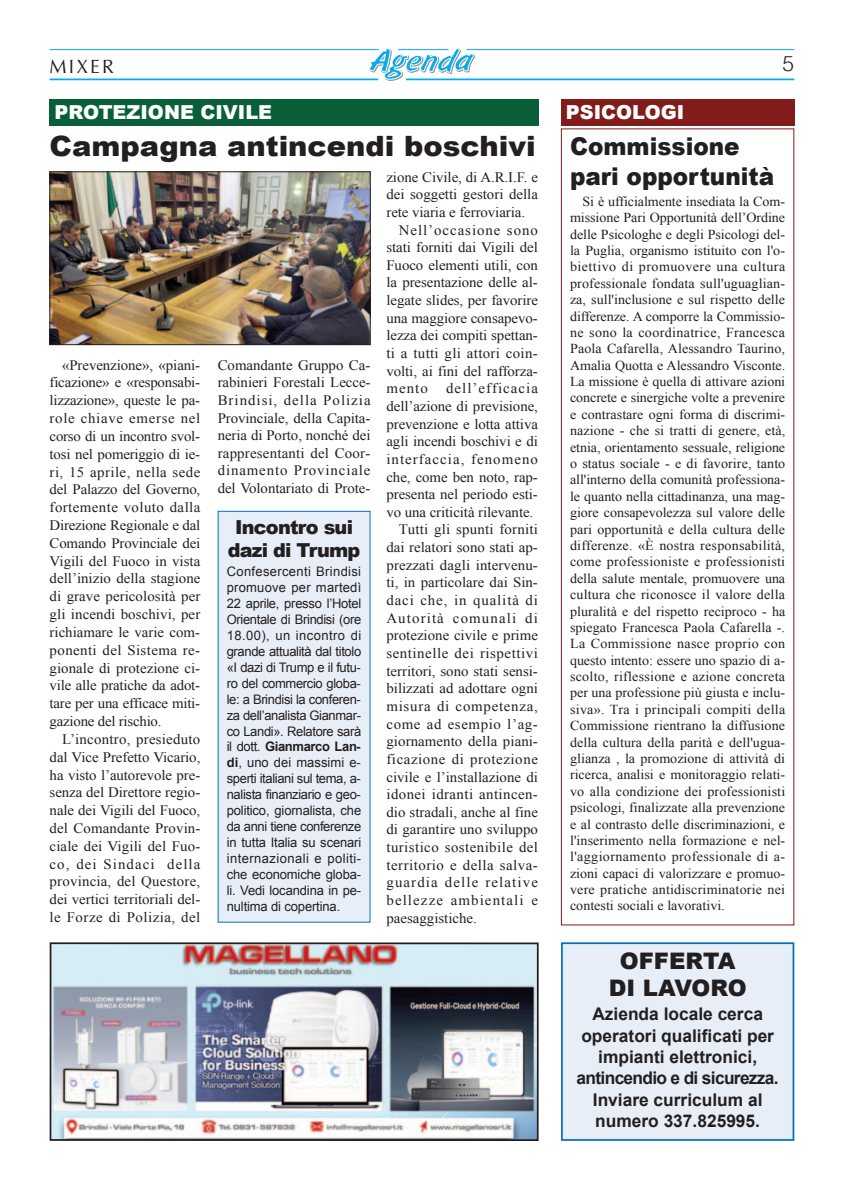
<style>
.page{position:relative;width:844px;height:1191px;background:#fff}
.page>*{position:absolute;margin:0;border:0;box-sizing:border-box;transform-origin:0 0}
.t1{font:900 28px "Arial";color:#231f20}
.t2{font:900 24.5px/29.4px "Arial";color:#231f20;scale:.94 1}
.t3{font:900 22.75px/27.7px "Arial";color:#231f20;text-align:center}
.t4{font:300 21px "Helvetica";color:#231f20}
.t5{font:900 19.25px "Arial";color:#fff}
.t6{font:900 19.25px/23.3px "Arial";letter-spacing:-.04em;color:#231f20;text-align:center}
.t7{font:19.25px "Optima";letter-spacing:.11em;color:#231f20}
.t8{font:700 17.5px/21.3px "Arial";color:#231f20;text-align:center}
.t9{font:14.35px/17.8px "Times New Roman";color:#231f20;text-align:justify}
.t10{font:14.35px "Times New Roman";letter-spacing:.075em;color:#231f20}
.t11{font:14.35px "Times New Roman";letter-spacing:.035em;color:#231f20}
.t12{font:14.35px "Times New Roman";letter-spacing:.03em;color:#231f20}
.t13{font:14.35px "Times New Roman";letter-spacing:.07em;color:#231f20}
.t14{font:14.35px "Times New Roman";letter-spacing:.025em;color:#231f20}
.t15{font:14.35px "Times New Roman";letter-spacing:.04em;color:#231f20}
.t16{font:14.35px "Times New Roman";letter-spacing:.06em;color:#231f20}
.t17{font:14.35px "Times New Roman";letter-spacing:.05em;color:#231f20}
.t18{font:14.35px "Times New Roman";letter-spacing:.065em;color:#231f20}
.t19{font:14.35px "Times New Roman";letter-spacing:.045em;color:#231f20}
.t20{font:13.65px/16.4px "Times New Roman";color:#231f20;text-align:justify}
.t21{font:13.12px/15.9px "Arial";letter-spacing:-.01em;color:#231f20;text-align:justify}
.s1{font-weight:700}
</style>
<div class="page">
<hr style="left:406px;top:78px;width:388px;height:2px;background:#00aeef">
<hr style="left:50px;top:78px;width:328px;height:2px;background:#00aeef">
<hr style="left:466px;top:49px;width:328px;height:1px;background:#00aeef">
<hr style="left:50px;top:49px;width:328px;height:1px;background:#00aeef">
<svg style="left:369px;top:48px;width:106px;height:33px"></svg>
<img style="left:53px;top:945px;width:482px;height:193px">
<div style="left:50px;top:942px;width:488px;height:199px;border:2px solid #231f20"></div>
<div style="left:560px;top:128px;width:234px;height:797px;border:1px solid #811c1a"></div>
<div style="left:561px;top:99px;width:233px;height:26px;background:#811c1a"></div>
<img style="left:52px;top:173px;width:316px;height:170px">
<div style="left:50px;top:171px;width:320px;height:174px;border:1px solid #231f20"></div>
<div style="left:50px;top:99px;width:488px;height:26px;background:#0a5f38"></div>
<div style="left:218px;top:512px;width:151px;height:409px;background:#e8eef8"></div>
<div style="left:562px;top:944px;width:230px;height:195px;background:#e8eef8"></div>
<div style="left:561px;top:942px;width:233px;height:198px;border:2px solid #0072bc"></div>
<h3 class="t7" style="left:50px;top:55px;width:66px">MIXER</h3>
<h3 class="t4" style="left:782px;top:45px;width:13px">5</h3>
<h3 class="t5" style="left:55px;top:98px;width:219px">PROTEZIONE CIVILE</h3>
<h3 class="t5" style="left:566px;top:98px;width:120px">PSICOLOGI</h3>
<h1 class="t1" style="left:50px;top:126px;width:487px">Campagna antincendi boschivi</h1>
<p class="t9" style="left:50px;top:356px;width:152px;text-indent:12px">«Prevenzione», «piani&shy;ficazione» e «responsabi&shy;lizzazione», queste le pa&shy;role chiave emerse nel corso di un incontro svol&shy;tosi nel pomeriggio di ie&shy;ri, 15 aprile, nella sede del Palazzo del Governo, fortemente voluto dalla Direzione Regionale e dal Comando Provinciale dei Vigili del Fuoco in vista dell’inizio della stagione di grave pericolosità per gli incendi boschivi, per richiamare le varie com&shy;ponenti del Sistema re&shy;gionale di protezione ci&shy;vile alle pratiche da adot&shy;tare per una efficace miti&shy;gazione del rischio.</p>
<p class="t9" style="left:50px;top:730px;width:152px;text-indent:12px">L’incontro, presieduto dal Vice Prefetto Vicario, ha visto l’autorevole pre&shy;senza del Direttore regio&shy;nale dei Vigili del Fuoco, del Comandante Provin&shy;ciale dei Vigili del Fuo&shy;co, dei Sindaci della provincia, del Questore, dei vertici territoriali del&shy;le Forze di Polizia, del</p>
<p class="t9" style="left:218px;top:356px;width:154px">Comandante Gruppo Ca&shy;rabinieri Forestali Lecce-Brindisi, della Polizia Provinciale, della Capita&shy;neria di Porto, nonché dei rappresentanti del Coor&shy;dinamento Provinciale del Volontariato di Prote-</p>
<h3 class="t6" style="left:228px;top:514px;width:134px">Incontro sui dazi di Trump</h3>
<p class="t21" style="left:227px;top:563px;width:136px">Confesercenti Brindisi promuove per martedì 22 aprile, presso l’Hotel Orientale di Brindisi (ore 18.00), un incontro di grande attualità dal titolo «I dazi di Trump e il futu&shy;ro del commercio globa&shy;le: a Brindisi la conferen&shy;za dell’analista Gianmar&shy;co Landi». Relatore sarà il dott. <span class="s1">Gianmarco Lan&shy;di</span>, uno dei massimi e&shy;sperti italiani sul tema, a&shy;nalista finanziario e geo&shy;politico, giornalista, che da anni tiene conferenze in tutta Italia su scenari internazionali e politi&shy;che economiche globa&shy;li. Vedi locandina in pe&shy;nultima di copertina.</p>
<p class="t9" style="left:386px;top:168px;width:153px">zione Civile, di A.R.I.F. e</p>
<p class="t9" style="left:386px;top:185px;width:153px">dei soggetti gestori della</p>
<p class="t9" style="left:386px;top:203px;width:140px">rete viaria e ferroviaria.</p>
<p class="t18" style="left:399px;top:220px;width:140px">Nell’occasione sono</p>
<p class="t9" style="left:386px;top:238px;width:153px">stati forniti dai Vigili del</p>
<p class="t9" style="left:386px;top:256px;width:153px">Fuoco elementi utili, con</p>
<p class="t9" style="left:386px;top:273px;width:153px">la presentazione delle al-</p>
<p class="t9" style="left:386px;top:291px;width:153px">legate slides, per favorire</p>
<p class="t9" style="left:386px;top:309px;width:153px">una maggiore consapevo-</p>
<p class="t9" style="left:386px;top:326px;width:153px">lezza dei compiti spettan-</p>
<p class="t14" style="left:386px;top:343px;width:153px">ti a tutti gli attori coin-</p>
<p class="t9" style="left:386px;top:362px;width:153px">volti, ai fini del rafforza-</p>
<p class="t9" style="left:386px;top:379px;width:43px">mento</p>
<p class="t13" style="left:446px;top:379px;width:93px">dell’efficacia</p>
<p class="t9" style="left:386px;top:397px;width:153px">dell’azione di previsione,</p>
<p class="t9" style="left:386px;top:415px;width:153px">prevenzione e lotta attiva</p>
<p class="t9" style="left:386px;top:432px;width:153px">agli incendi boschivi e di</p>
<p class="t13" style="left:386px;top:449px;width:153px">interfaccia, fenomeno</p>
<p class="t9" style="left:386px;top:467px;width:153px">che, come ben noto, rap-</p>
<p class="t9" style="left:386px;top:485px;width:153px">presenta nel periodo esti-</p>
<p class="t9" style="left:386px;top:503px;width:148px">vo una criticità rilevante.</p>
<p class="t9" style="left:399px;top:520px;width:140px">Tutti gli spunti forniti</p>
<p class="t9" style="left:386px;top:538px;width:153px">dai relatori sono stati ap-</p>
<p class="t9" style="left:386px;top:556px;width:153px">prezzati dagli intervenu-</p>
<p class="t9" style="left:386px;top:573px;width:153px">ti, in particolare dai Sin-</p>
<p class="t16" style="left:386px;top:590px;width:153px">daci che, in qualità di</p>
<p class="t10" style="left:386px;top:608px;width:153px">Autorità comunali di</p>
<p class="t9" style="left:386px;top:626px;width:153px">protezione civile e prime</p>
<p class="t11" style="left:386px;top:643px;width:153px">sentinelle dei rispettivi</p>
<p class="t9" style="left:386px;top:661px;width:153px">territori, sono stati sensi-</p>
<p class="t9" style="left:386px;top:679px;width:153px">bilizzati ad adottare ogni</p>
<p class="t17" style="left:386px;top:696px;width:153px">misura di competenza,</p>
<p class="t19" style="left:386px;top:714px;width:153px">come ad esempio l’ag-</p>
<p class="t9" style="left:386px;top:732px;width:153px">giornamento della piani-</p>
<p class="t15" style="left:386px;top:749px;width:153px">ficazione di protezione</p>
<p class="t9" style="left:386px;top:767px;width:153px">civile e l’installazione di</p>
<p class="t12" style="left:386px;top:784px;width:153px">idonei idranti antincen-</p>
<p class="t9" style="left:386px;top:803px;width:153px">dio stradali, anche al fine</p>
<p class="t9" style="left:386px;top:820px;width:153px">di garantire uno sviluppo</p>
<p class="t12" style="left:386px;top:837px;width:153px">turistico sostenibile del</p>
<p class="t11" style="left:386px;top:855px;width:153px">territorio e della salva-</p>
<p class="t10" style="left:386px;top:873px;width:153px">guardia delle relative</p>
<p class="t10" style="left:386px;top:890px;width:153px">bellezze ambientali e</p>
<p class="t9" style="left:386px;top:908px;width:92px">paesaggistiche.</p>
<h2 class="t2" style="left:570px;top:131px;width:218px">Commissione pari opportunità</h2>
<p class="t20" style="left:570px;top:193px;width:217px;text-indent:12px">Si è ufficialmente insediata la Com&shy;missione Pari Opportunità dell’Ordine delle Psicologhe e degli Psicologi del&shy;la Puglia, organismo istituito con l'o&shy;biettivo di promuovere una cultura professionale fondata sull'uguaglian&shy;za, sull'inclusione e sul rispetto delle differenze. A comporre la Commissio&shy;ne sono la coordinatrice, Francesca Paola Cafarella, Alessandro Taurino, Amalia Quotta e Alessandro Visconte.<br>La missione è quella di attivare azioni concrete e sinergiche volte a prevenire e contrastare ogni forma di discrimi&shy;nazione - che si tratti di genere, età, etnia, orientamento sessuale, religione o status sociale - e di favorire, tanto all'interno della comunità professiona&shy;le quanto nella cittadinanza, una mag&shy;giore consapevolezza sul valore delle pari opportunità e della cultura delle differenze. «È nostra responsabilità, come professioniste e professionisti della salute mentale, promuovere una cultura che riconosce il valore della pluralità e del rispetto reciproco - ha spiegato Francesca Paola Cafarella -.<br>La Commissione nasce proprio con questo intento: essere uno spazio di a&shy;scolto, riflessione e azione concreta per una professione più giusta e inclu&shy;siva». Tra i principali compiti della Commissione rientrano la diffusione della cultura della parità e dell'ugua&shy;glianza , la promozione di attività di ricerca, analisi e monitoraggio relati&shy;vo alla condizione dei professionisti psicologi, finalizzate alla prevenzione e al contrasto delle discriminazioni, e l'inserimento nella formazione e nel&shy;l'aggiornamento professionale di a&shy;zioni capaci di valorizzare e promuo&shy;vere pratiche antidiscriminatorie nei contesti sociali e lavorativi.</p>
<h3 class="t3" style="left:608px;top:946px;width:139px">OFFERTA<br>DI LAVORO</h3>
<p class="t8" style="left:576px;top:1004px;width:203px">Azienda locale cerca operatori qualificati per impianti elettronici, antincendio e di sicurezza.<br>Inviare curriculum al numero 337.825995.</p>
</div>
